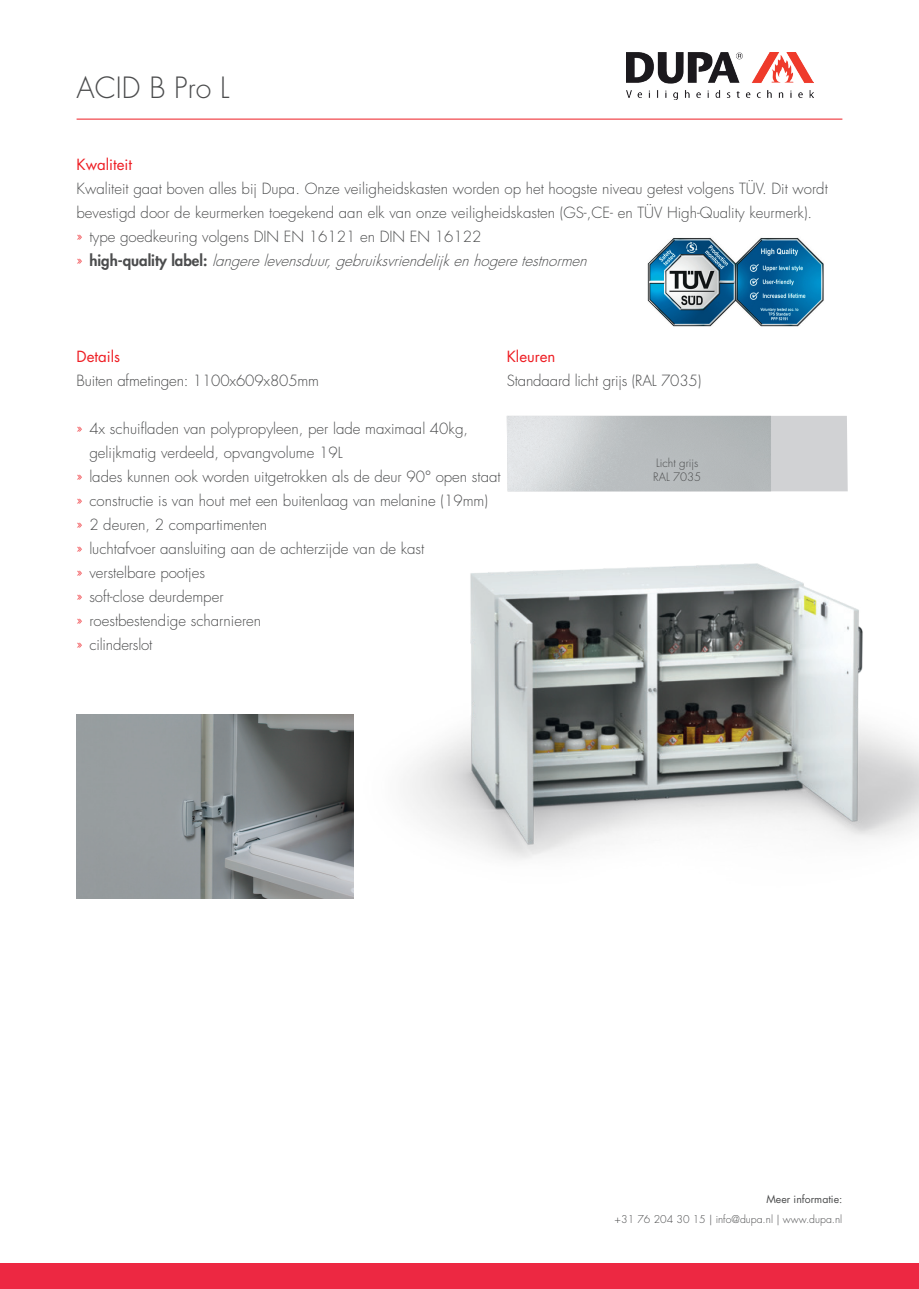
<style>
.page{position:relative;width:919px;height:1289px;background:#fff}
.page>*{position:absolute;margin:0;border:0;box-sizing:border-box;transform-origin:0 0}
.t1{font:300 28.5px "Futura Std";color:#4b4c4d}
.t2{font:300 15px/24px "Futura Std";color:#4b4c4d}
.t3{font:15px "Futura Std";color:#ee1d23}
.t4{font:300 11.25px/13.8px "Futura Std";color:#4b4c4d}
.t5{font:300 10.5px "Futura Std";color:#4b4c4d}
.t6{font:10.5px "Futura Std";color:#4b4c4d}
.s1{color:#ee1d23}
.s2{font-weight:800}
.s3{font-style:italic}
</style>
<div class="page">
<div style="left:0;top:1263px;width:918px;height:25px;background:#ed2842"></div>
<hr style="left:77px;top:119px;width:765px;height:1px;background:#ee1d23">
<img style="left:626px;top:52px;width:187px;height:48px">
<div style="left:771px;top:416px;width:76px;height:75px;background:#d1d2d4"></div>
<img style="left:647px;top:238px;width:177px;height:89px">
<img style="left:77px;top:714px;width:276px;height:184px">
<img style="left:407px;top:563px;width:511px;height:297px">
<h1 class="t1" style="left:77px;top:70px;width:154px">ACID B Pro L</h1>
<p class="t3" style="left:77px;top:155px;width:57px">Kwaliteit</p>
<p class="t2" style="left:77px;top:177px;width:752px">Kwaliteit gaat boven alles bij Dupa. Onze veiligheidskasten worden op het hoogste niveau getest volgens TÜV. Dit wordt bevestigd door de keurmerken toegekend aan elk van onze veiligheidskasten (GS-,CE- en TÜV High-Quality keurmerk).<br><span class="s1">»</span> type goedkeuring volgens DIN EN 16121 en DIN EN 16122<br><span class="s1">»</span> <span class="s2">h i g h - q u a l i ty l a b e l :</span> <span class="s3">langerelevensduur,gebruiksvriendelijkenhogeretestnormen</span></p>
<p class="t3" style="left:506px;top:347px;width:50px">Kleuren</p>
<p class="t2" style="left:506px;top:369px;width:196px">Standaard licht grijs (RAL 7035)</p>
<p class="t3" style="left:77px;top:347px;width:45px">Details</p>
<p class="t2" style="left:77px;top:369px;width:244px">Buiten afmetingen: 1100x609x805mm</p>
<p class="t2" style="left:77px;top:417px;width:393px"><span class="s1">»</span> 4x schuifladen van polypropyleen, per lade maximaal 40kg,</p>
<p class="t2" style="left:89px;top:441px;width:255px">gelijkmatig verdeeld, opvangvolume 19L</p>
<p class="t2" style="left:77px;top:465px;width:425px"><span class="s1">»</span> lades kunnen ook worden uitgetrokken als de deur 90° open staat</p>
<p class="t2" style="left:77px;top:489px;width:413px"><span class="s1">»</span> constructie is van hout met een buitenlaag van melanine (19mm)</p>
<p class="t2" style="left:77px;top:513px;width:192px"><span class="s1">»</span> 2 deuren, 2 compartimenten</p>
<p class="t2" style="left:77px;top:537px;width:349px"><span class="s1">»</span> luchtafvoer aansluiting aan de achterzijde van de kast</p>
<p class="t2" style="left:77px;top:561px;width:130px"><span class="s1">»</span> verstelbare pootjes</p>
<p class="t2" style="left:77px;top:585px;width:148px"><span class="s1">»</span> soft-close deurdemper</p>
<p class="t2" style="left:77px;top:609px;width:186px"><span class="s1">»</span> roestbestendige scharnieren</p>
<p class="t2" style="left:77px;top:633px;width:77px"><span class="s1">»</span> cilinderslot</p>
<p class="t4" style="left:653px;top:456px;width:50px">Licht grijs<br>RAL 7035</p>
<p class="t6" style="left:766px;top:1192px;width:77px">Meer informatie:</p>
<p class="t5" style="left:614px;top:1212px;width:229px">+31 76 204 30 15 | info@dupa.nl | www.dupa.nl</p>
</div>
